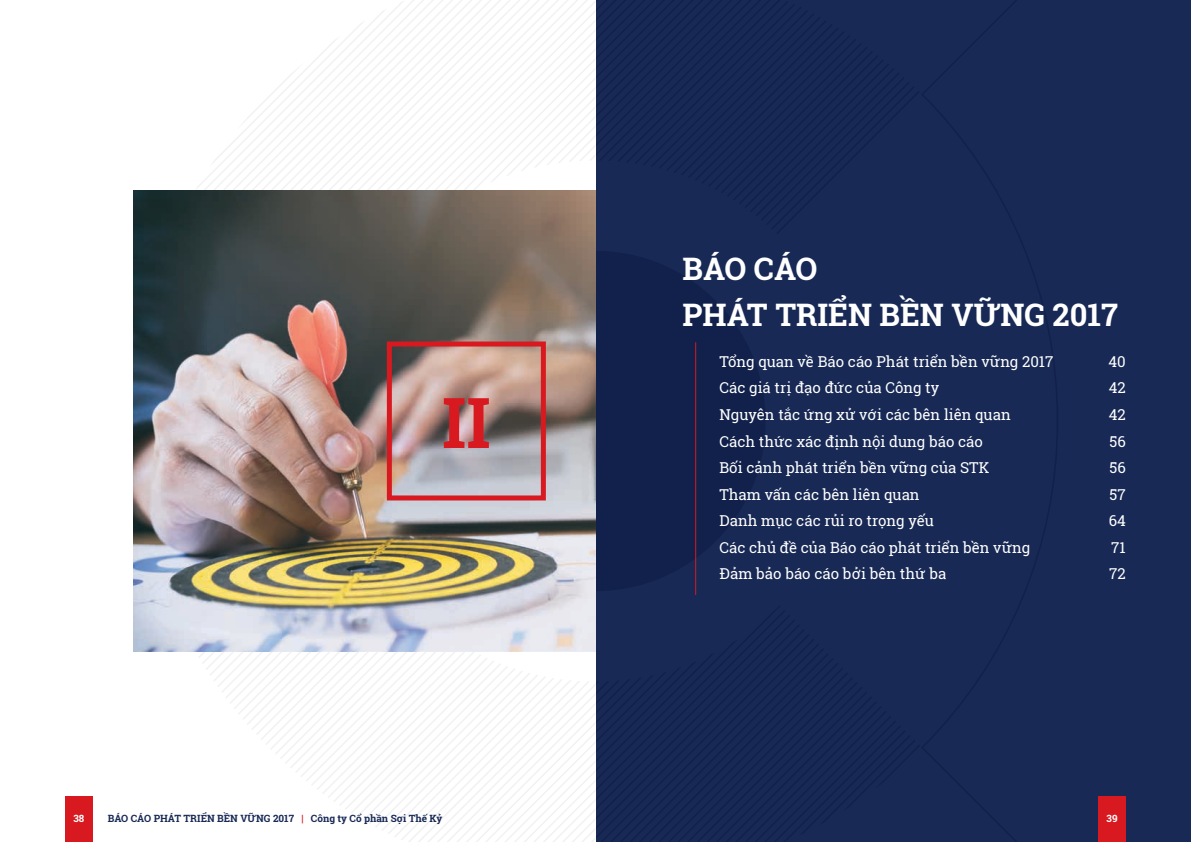
<style>
.page{position:relative;width:1191px;height:842px;background:#fff}
.page>*{position:absolute;margin:0;border:0;box-sizing:border-box;transform-origin:0 0}
.t1{font:700 70px "Roboto Slab";color:#d81920}
.t2{font:700 31px/46.8px "Roboto Slab";color:#fff}
.t3{font:15px "Roboto Slab";color:#fff}
.t4{font:700 10px "Roboto Slab";color:#182955}
.t5{font:700 10px "Roboto Slab";color:#fff}
.s1{color:#d81920}
</style>
<div class="page">
<div style="left:595px;top:0;width:596px;height:842px;background:#182955"></div>
<svg style="left:595px;top:0;width:102px;height:842px"></svg>
<div style="left:1098px;top:797px;width:27px;height:45px;background:#d81920"></div>
<svg style="left:133px;top:0;width:462px;height:842px"></svg>
<div style="left:65px;top:797px;width:27px;height:45px;background:#d81920"></div>
<img style="left:134px;top:190px;width:461px;height:462px">
<div style="left:387px;top:341px;width:159px;height:159px;border:5px solid #d81920"></div>
<hr style="left:695px;top:342px;width:1px;height:253px;background:#d81920">
<h1 class="t1" style="left:442px;top:375px;width:50px">II</h1>
<h2 class="t2" style="left:682px;top:244px;width:437px">BÁO CÁO<br>PHÁT TRIỂN BỀN VỮNG 2017</h2>
<p class="t3" style="left:719px;top:351px;width:335px">Tổng quan về Báo cáo Phát triển bền vững 2017</p>
<p class="t3" style="left:1108px;top:351px;width:19px">40</p>
<p class="t3" style="left:719px;top:378px;width:221px">Các giá trị đạo đức của Công ty</p>
<p class="t3" style="left:1108px;top:378px;width:18px">42</p>
<p class="t3" style="left:719px;top:404px;width:293px">Nguyên tắc ứng xử với các bên liên quan</p>
<p class="t3" style="left:1108px;top:404px;width:18px">42</p>
<p class="t3" style="left:719px;top:431px;width:265px">Cách thức xác định nội dung báo cáo</p>
<p class="t3" style="left:1109px;top:431px;width:18px">56</p>
<p class="t3" style="left:719px;top:457px;width:271px">Bối cảnh phát triển bền vững của STK</p>
<p class="t3" style="left:1109px;top:457px;width:18px">56</p>
<p class="t3" style="left:719px;top:484px;width:202px">Tham vấn các bên liên quan</p>
<p class="t3" style="left:1109px;top:484px;width:18px">57</p>
<p class="t3" style="left:719px;top:510px;width:216px">Danh mục các rủi ro trọng yếu</p>
<p class="t3" style="left:1108px;top:510px;width:19px">64</p>
<p class="t3" style="left:719px;top:537px;width:312px">Các chủ đề của Báo cáo phát triển bền vững</p>
<p class="t3" style="left:1111px;top:537px;width:16px">71</p>
<p class="t3" style="left:719px;top:563px;width:228px">Đảm bảo báo cáo bởi bên thứ ba</p>
<p class="t3" style="left:1109px;top:563px;width:18px">72</p>
<p class="t5" style="left:73px;top:812px;width:12px">38</p>
<p class="t4" style="left:108px;top:812px;width:336px">BÁO CÁO PHÁT TRIỂN BỀN VỮNG 2017 <span class="s1">|</span> Công ty Cổ phần Sợi Thế Kỷ</p>
<p class="t5" style="left:1106px;top:812px;width:12px">39</p>
</div>
